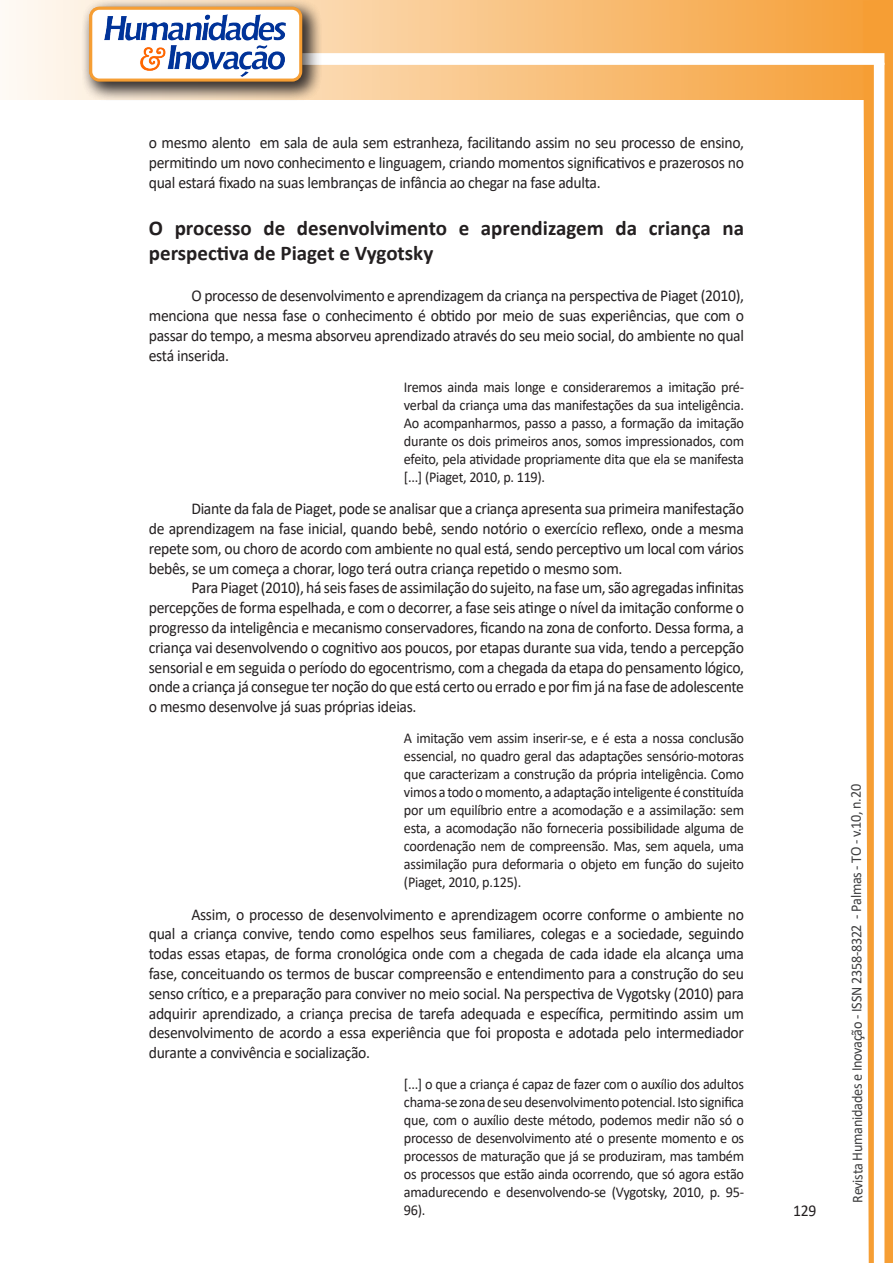
<style>
.page{position:relative;width:893px;height:1263px;background:#fff}
.page>*{position:absolute;margin:0;border:0;box-sizing:border-box;transform-origin:0 0}
.Titulo_2{font:700 21px/25.2px "Calibri";color:#231f20}
.texto{font:16.5px/19.8px "Calibri";letter-spacing:-.02em;color:#231f20;text-align:justify;scale:.95 1}
.citacao{font:15px/18px "Calibri";letter-spacing:-.02em;color:#231f20;text-align:justify;scale:.95 1}
.t1{font:15px "Calibri";letter-spacing:-.025em;color:#3e3e3f;scale:.95 1}
</style>
<div class="page">
<svg style="left:5px;top:0;width:858px;height:100px;background:#f9c484"></svg>
<div style="left:302px;top:53px;width:582px;height:12px;background:#fff;border:2px solid #fff"></div>
<svg style="left:863px;top:0;width:30px;height:1263px"></svg>
<div style="left:81px;top:0;width:241px;height:102px;background:#231f20;opacity:.75"></div>
<div style="left:91px;top:8px;width:210px;height:72px;background:#fff;border-radius:9px"></div>
<img style="left:104px;top:14px;width:181px;height:62px">
<div style="left:89px;top:7px;width:213px;height:75px;border:3px solid #f69e34;border-radius:9px"></div>
<p class="texto" style="left:149px;top:133px;width:628px">o mesmo alento em sala de aula sem estranheza, facilitando assim no seu processo de ensino, permitindo um novo conhecimento e linguagem, criando momentos significativos e prazerosos no qual estará fixado na suas lembranças de infância ao chegar na fase adulta.</p>
<p class="Titulo_2" style="left:149px;top:215px;width:597px">O processo de desenvolvimento e aprendizagem da criança na perspectiva de Piaget e Vygotsky</p>
<p class="texto" style="left:149px;top:286px;width:628px;text-indent:43px">O processo de desenvolvimento e aprendizagem da criança na perspectiva de Piaget (2010), menciona que nessa fase o conhecimento é obtido por meio de suas experiências, que com o passar do tempo, a mesma absorveu aprendizado através do seu meio social, do ambiente no qual está inserida.</p>
<p class="citacao" style="left:404px;top:377px;width:360px">Iremos ainda mais longe e consideraremos a imitação pré&shy;verbal da criança uma das manifestações da sua inteligência.<br>Ao acompanharmos, passo a passo, a formação da imitação durante os dois primeiros anos, somos impressionados, com efeito, pela atividade propriamente dita que ela se manifesta [...] (Piaget, 2010, p. 119).</p>
<p class="texto" style="left:149px;top:498px;width:628px;text-indent:43px">Diante da fala de Piaget, pode se analisar que a criança apresenta sua primeira manifestação de aprendizagem na fase inicial, quando bebê, sendo notório o exercício reflexo, onde a mesma repete som, ou choro de acordo com ambiente no qual está, sendo perceptivo um local com vários bebês, se um começa a chorar, logo terá outra criança repetido o mesmo som.</p>
<p class="texto" style="left:149px;top:578px;width:628px;text-indent:43px">Para Piaget (2010), há seis fases de assimilação do sujeito, na fase um, são agregadas infinitas percepções de forma espelhada, e com o decorrer, a fase seis atinge o nível da imitação conforme o progresso da inteligência e mecanismo conservadores, ficando na zona de conforto. Dessa forma, a criança vai desenvolvendo o cognitivo aos poucos, por etapas durante sua vida, tendo a percepção sensorial e em seguida o período do egocentrismo, com a chegada da etapa do pensamento lógico, onde a criança já consegue ter noção do que está certo ou errado e por fim já na fase de adolescente o mesmo desenvolve já suas próprias ideias.</p>
<p class="citacao" style="left:404px;top:729px;width:359px">A imitação vem assim inserir-se, e é esta a nossa conclusão essencial, no quadro geral das adaptações sensório-motoras que caracterizam a construção da própria inteligência. Como vimos a todo o momento, a adaptação inteligente é constituída por um equilíbrio entre a acomodação e a assimilação: sem esta, a acomodação não forneceria possibilidade alguma de coordenação nem de compreensão. Mas, sem aquela, uma assimilação pura deformaria o objeto em função do sujeito (Piaget, 2010, p.125).</p>
<p class="texto" style="left:149px;top:904px;width:628px;text-indent:43px">Assim, o processo de desenvolvimento e aprendizagem ocorre conforme o ambiente no qual a criança convive, tendo como espelhos seus familiares, colegas e a sociedade, seguindo todas essas etapas, de forma cronológica onde com a chegada de cada idade ela alcança uma fase, conceituando os termos de buscar compreensão e entendimento para a construção do seu senso crítico, e a preparação para conviver no meio social. Na perspectiva de Vygotsky (2010) para adquirir aprendizado, a criança precisa de tarefa adequada e específica, permitindo assim um desenvolvimento de acordo a essa experiência que foi proposta e adotada pelo intermediador durante a convivência e socialização.</p>
<p class="citacao" style="left:404px;top:1074px;width:360px">[...] o que a criança é capaz de fazer com o auxílio dos adultos chama-se zona de seu desenvolvimento potencial. Isto significa que, com o auxílio deste método, podemos medir não só o processo de desenvolvimento até o presente momento e os processos de maturação que já se produziram, mas também os processos que estão ainda ocorrendo, que só agora estão amadurecendo e desenvolvendo-se (Vygotsky, 2010, p. 95- 96).</p>
<p class="texto" style="left:793px;top:1200px;width:26px">129</p>
<p class="t1" style="left:846px;top:1203px;width:442px;rotate:-90deg">Revista Humanidades e Inovação - ISSN 2358-8322 - Palmas - TO - v.10, n.20</p>
</div>
